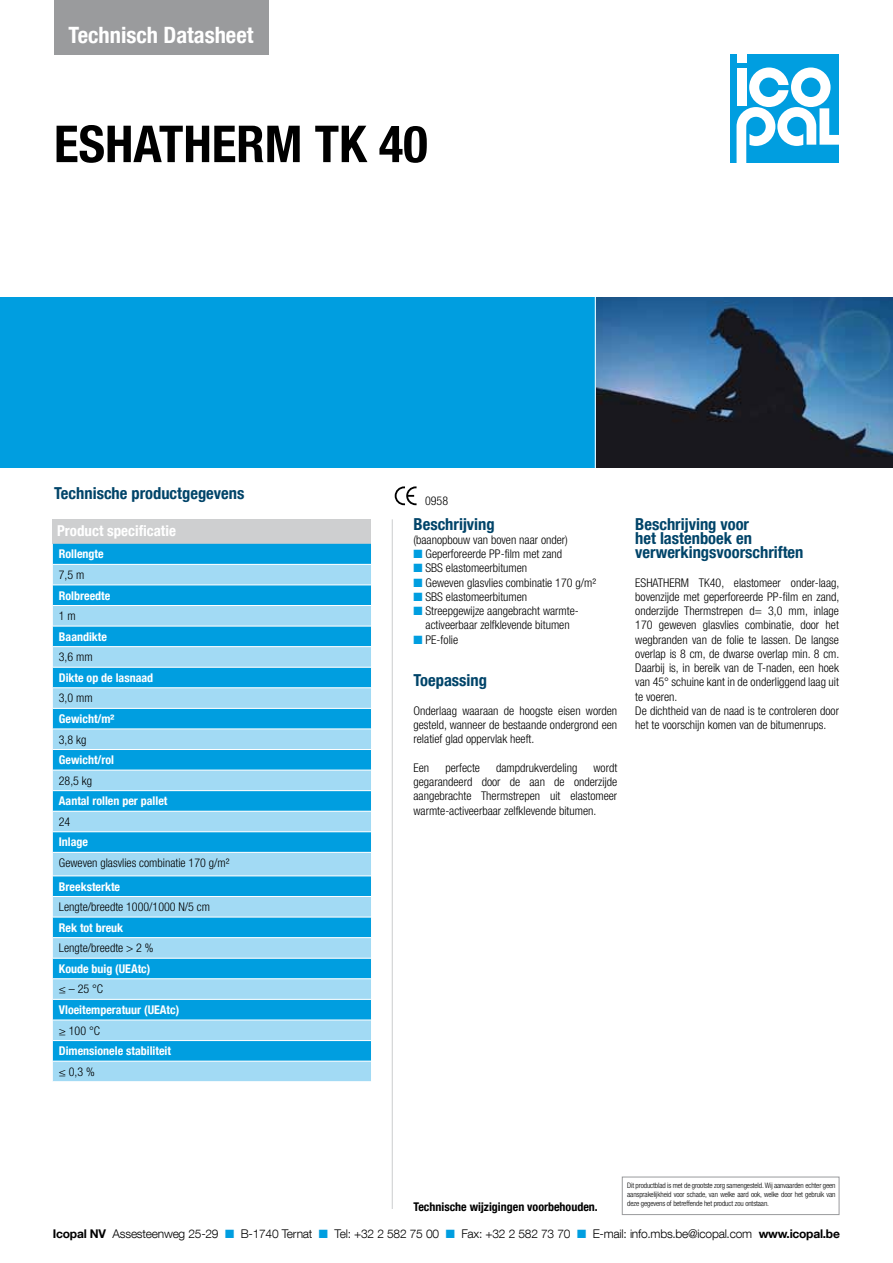
<style>
.page{position:relative;width:893px;height:1263px;background:#fff}
.page>*{position:absolute;margin:0;border:0;box-sizing:border-box;transform-origin:0 0}
.t1{font:700 condensed 51px "Helvetica Neue LT Com";color:#000}
.t2{font:700 condensed 22.5px "Helvetica Neue LT Com";color:#fff}
.t3{font:700 condensed 16.5px/14.2px "Helvetica Neue LT Com";color:#004469}
.t4{font:700 condensed 15px "Helvetica Neue LT Com";color:#fff}
.t5{font:300 condensed 12px/14.2px "Helvetica Neue LT Com";color:#000;text-align:justify}
.t6{font:700 condensed 12px "Helvetica Neue LT Com";color:#fff}
.t7{font:300 12px "Helvetica Neue LT Com";letter-spacing:-.02em;color:#000}
.t8{font:700 condensed 12px "Helvetica Neue LT Com";color:#000}
.t9{font:300 condensed 7.5px/9px "Helvetica Neue LT Com";letter-spacing:-.015em;color:#000;text-align:justify}
.s1{color:#009ee0}
.s2{font-weight:700}
</style>
<div class="page">
<img style="left:596px;top:298px;width:297px;height:170px">
<div style="left:0;top:298px;width:595px;height:170px;background:#009ee0"></div>
<div style="left:54px;top:0;width:215px;height:54px;background:#9a9b9d"></div>
<div style="left:53px;top:519px;width:318px;height:25px;background:#cecfd0"></div>
<div style="left:53px;top:544px;width:318px;height:20px;background:#009ee0"></div>
<svg style="left:53px;top:565px;width:318px;height:516px;background:#57beea"></svg>
<hr style="left:53px;top:585px;width:318px;height:1px;background:#fff">
<hr style="left:53px;top:605px;width:318px;height:1px;background:#fff">
<hr style="left:53px;top:626px;width:318px;height:1px;background:#fff">
<hr style="left:53px;top:646px;width:318px;height:1px;background:#fff">
<hr style="left:53px;top:667px;width:318px;height:1px;background:#fff">
<hr style="left:53px;top:687px;width:318px;height:1px;background:#fff">
<hr style="left:53px;top:708px;width:318px;height:1px;background:#fff">
<hr style="left:53px;top:729px;width:318px;height:1px;background:#fff">
<hr style="left:53px;top:749px;width:318px;height:1px;background:#fff">
<hr style="left:53px;top:770px;width:318px;height:1px;background:#fff">
<hr style="left:53px;top:790px;width:318px;height:1px;background:#fff">
<hr style="left:53px;top:811px;width:318px;height:1px;background:#fff">
<hr style="left:53px;top:831px;width:318px;height:1px;background:#fff">
<hr style="left:53px;top:852px;width:318px;height:1px;background:#fff">
<hr style="left:53px;top:876px;width:318px;height:1px;background:#fff">
<hr style="left:53px;top:896px;width:318px;height:1px;background:#fff">
<hr style="left:53px;top:917px;width:318px;height:1px;background:#fff">
<hr style="left:53px;top:937px;width:318px;height:1px;background:#fff">
<hr style="left:53px;top:958px;width:318px;height:1px;background:#fff">
<hr style="left:53px;top:978px;width:318px;height:1px;background:#fff">
<hr style="left:53px;top:999px;width:318px;height:1px;background:#fff">
<hr style="left:53px;top:1020px;width:318px;height:1px;background:#fff">
<hr style="left:53px;top:1040px;width:318px;height:1px;background:#fff">
<hr style="left:53px;top:1061px;width:318px;height:1px;background:#fff">
<hr style="left:392px;top:519px;width:1px;height:690px;background:#cecfd0">
<div style="left:622px;top:1177px;width:217px;height:38px;border:1px solid #9a9b9d"></div>
<div style="left:731px;top:54px;width:108px;height:108px;background:#009ee0"></div>
<svg style="left:736px;top:68px;width:103px;height:94px"></svg>
<div style="left:737px;top:54px;width:10px;height:9px;background:#fff"></div>
<div style="left:737px;top:68px;width:10px;height:38px;background:#fff"></div>
<svg style="left:395px;top:486px;width:22px;height:19px"></svg>
<h2 class="t2" style="left:69px;top:21px;width:186px">Technisch Datasheet</h2>
<h1 class="t1" style="left:54px;top:113px;width:375px">ESHATHERM TK 40</h1>
<h3 class="t3" style="left:54px;top:486px;width:192px">Technische productgegevens</h3>
<p class="t4" style="left:57px;top:521px;width:120px">Product specificatie</p>
<p class="t6" style="left:59px;top:547px;width:46px">Rollengte</p>
<p class="t5" style="left:59px;top:567px;width:27px">7,5 m</p>
<p class="t6" style="left:59px;top:588px;width:53px">Rolbreedte</p>
<p class="t5" style="left:59px;top:609px;width:18px">1 m</p>
<p class="t6" style="left:59px;top:629px;width:50px">Baandikte</p>
<p class="t5" style="left:59px;top:650px;width:35px">3,6 mm</p>
<p class="t6" style="left:59px;top:670px;width:96px">Dikte op de lasnaad</p>
<p class="t5" style="left:59px;top:691px;width:35px">3,0 mm</p>
<p class="t6" style="left:59px;top:711px;width:57px">Gewicht/m²</p>
<p class="t5" style="left:59px;top:732px;width:29px">3,8 kg</p>
<p class="t6" style="left:59px;top:753px;width:57px">Gewicht/rol</p>
<p class="t5" style="left:59px;top:773px;width:35px">28,5 kg</p>
<p class="t6" style="left:59px;top:794px;width:110px">Aantal rollen per pallet</p>
<p class="t5" style="left:59px;top:814px;width:13px">24</p>
<p class="t6" style="left:59px;top:835px;width:31px">Inlage</p>
<p class="t5" style="left:59px;top:855px;width:172px">Geweven glasvlies combinatie 170 g/m²</p>
<p class="t6" style="left:59px;top:879px;width:63px">Breeksterkte</p>
<p class="t5" style="left:59px;top:900px;width:153px">Lengte/breedte 1000/1000 N/5 cm</p>
<p class="t6" style="left:59px;top:920px;width:66px">Rek tot breuk</p>
<p class="t5" style="left:59px;top:941px;width:96px">Lengte/breedte &gt; 2 %</p>
<p class="t6" style="left:59px;top:961px;width:93px">Koude buig (UEAtc)</p>
<p class="t5" style="left:59px;top:982px;width:46px">≤ – 25 °C</p>
<p class="t6" style="left:59px;top:1002px;width:122px">Vloeitemperatuur (UEAtc)</p>
<p class="t5" style="left:59px;top:1023px;width:43px">≥ 100 °C</p>
<p class="t6" style="left:59px;top:1044px;width:114px">Dimensionele stabiliteit</p>
<p class="t5" style="left:59px;top:1064px;width:37px">≤ 0,3 %</p>
<p class="t5" style="left:425px;top:494px;width:25px">0958</p>
<h3 class="t3" style="left:414px;top:517px;width:83px">Beschrijving</h3>
<p class="t5" style="left:414px;top:532px;width:156px">(baanopbouw van boven naar onder)</p>
<p class="t5" style="left:414px;top:547px;width:150px"><span class="s1">■</span> Geperforeerde PP-film met zand</p>
<p class="t5" style="left:414px;top:561px;width:115px"><span class="s1">■</span> SBS elastomeerbitumen</p>
<p class="t5" style="left:414px;top:575px;width:184px"><span class="s1">■</span> Geweven glasvlies combinatie 170 g/m²</p>
<p class="t5" style="left:414px;top:589px;width:115px"><span class="s1">■</span> SBS elastomeerbitumen</p>
<p class="t5" style="left:414px;top:604px;width:167px;text-align:center"><span class="s1">■</span> Streepgewijze aangebracht warmte&shy;activeerbaar zelfklevende bitumen</p>
<p class="t5" style="left:414px;top:632px;width:46px"><span class="s1">■</span> PE-folie</p>
<h3 class="t3" style="left:414px;top:673px;width:75px">Toepassing</h3>
<p class="t5" style="left:414px;top:703px;width:205px">Onderlaag waaraan de hoogste eisen worden gesteld, wanneer de bestaande ondergrond een relatief glad oppervlak heeft.</p>
<p class="t5" style="left:414px;top:760px;width:17px">Een</p>
<p class="t5" style="left:445px;top:760px;width:36px">perfecte</p>
<p class="t5" style="left:496px;top:760px;width:83px">dampdrukverdeling</p>
<p class="t5" style="left:414px;top:760px;width:205px;text-indent:180px">wordt gegarandeerd door de aan de onderzijde aangebrachte Thermstrepen uit elastomeer warmte-activeerbaar zelfklevende bitumen.</p>
<h3 class="t3" style="left:635px;top:517px;width:170px">Beschrijving voor<br>het lastenboek en verwerkingsvoorschriften</h3>
<p class="t5" style="left:635px;top:575px;width:206px;text-align:left">ESHATHERM TK40, elastomeer onder-laag, bovenzijde met geperforeerde PP-film en zand, onderzijde Thermstrepen d= 3,0 mm, inlage 170 geweven glasvlies combinatie, door het wegbranden van de folie te lassen. De langse overlap is 8 cm, de dwarse overlap min. 8 cm.<br>Daarbij is, in bereik van de T-naden, een hoek van 45° schuine kant in de onderliggend laag uit te voeren.<br>De dichtheid van de naad is te controleren door het te voorschijn komen van de bitumenrups.</p>
<p class="t8" style="left:414px;top:1199px;width:186px">Technische wijzigingen voorbehouden.</p>
<p class="t9" style="left:627px;top:1180px;width:210px">Dit productblad is met de grootste zorg samengesteld. Wij aanvaarden echter geen aansprakelijkheid voor schade, van welke aard ook, welke door het gebruik van deze gegevens of betreffende het product zou ontstaan.</p>
<p class="t7" style="left:53px;top:1227px;width:788px"><span class="s2">Icopal NV</span> Assesteenweg 25-29 <span class="s1">■</span> B-1740 Ternat <span class="s1">■</span> Tel: +32 2 582 75 00 <span class="s1">■</span> Fax: +32 2 582 73 70 <span class="s1">■</span> E-mail: info.mbs.be@icopal.com <span class="s2">www.icopal.be</span></p>
</div>
